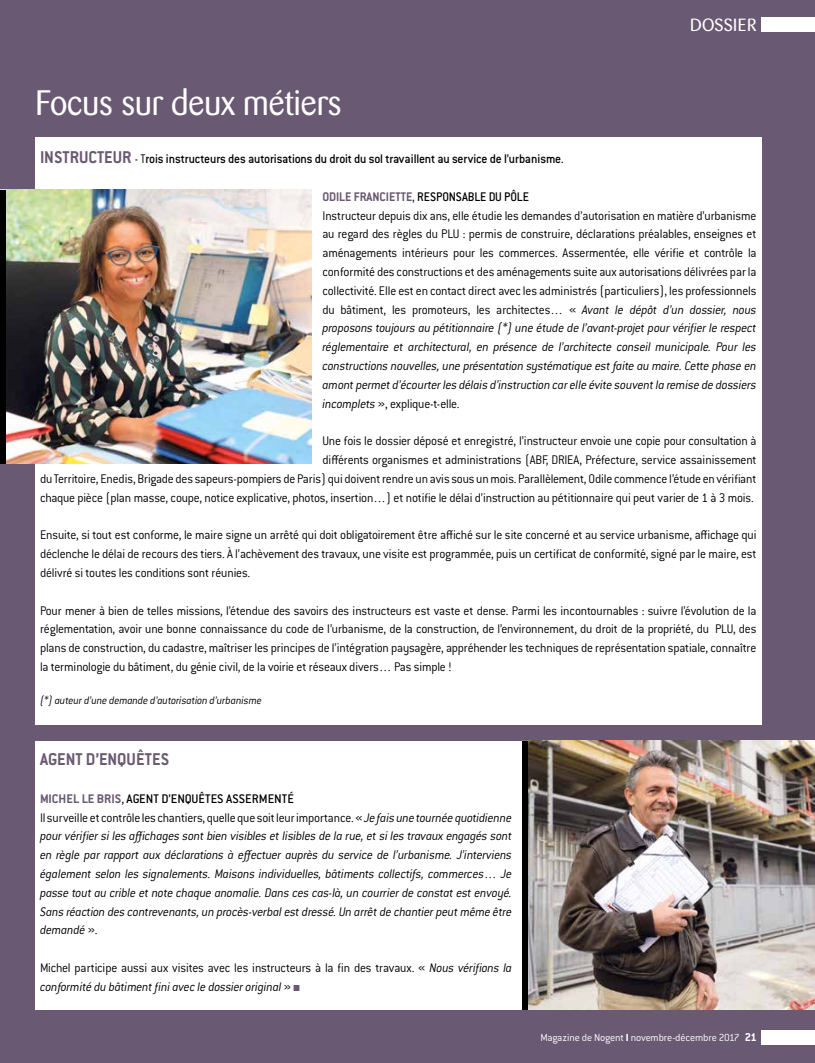
<style>
.page{position:relative;width:815px;height:1063px;background:#6a5972}
.page>*{position:absolute;margin:0;border:0;box-sizing:border-box;transform-origin:0 0}
.t1{font:35px "Barmeno";color:#fff;scale:.95 1}
.t2{font:700 18.75px "Conduit ITC Pro";color:#6a5972;scale:.95 1}
.t3{font:17.5px "Barmeno";letter-spacing:.02em;color:#fff}
.t4{font:300 13.75px/18.8px "Conduit ITC Pro";letter-spacing:-.015em;color:#000;scale:.95 1}
.t5{font:italic 300 13.75px/18.8px "Conduit ITC Pro";letter-spacing:-.015em;color:#000;scale:.95 1}
.t6{font:500 13.75px "Conduit ITC Pro";letter-spacing:-.01em;color:#000;scale:.95 1}
.t7{font:italic 300 11.88px "Conduit ITC Pro";letter-spacing:-.01em;color:#000;scale:.95 1}
.t8{font:300 11.25px "Conduit ITC Pro";letter-spacing:-.015em;color:#fff}
.s1{font-weight:700;font-size:18.75px;color:#6a5972}
.s2{font-weight:300}
.s3{font-weight:700;color:#6a5972}
.s4{font-weight:500}
.s5{font-style:italic}
.s6{font-weight:700;font-style:normal;color:#6a5972}
.s7{font-style:normal}
.s8{font-weight:500;font-style:normal}
.s9{color:#6a5972}
.s10{font-weight:800}
.s11{font-weight:700;font-size:12.5px}
</style>
<div class="page">
<div style="left:762px;top:18px;width:53px;height:14px;background:#fff"></div>
<div style="left:762px;top:1030px;width:53px;height:14px;background:#fff"></div>
<div style="left:35px;top:741px;width:727px;height:269px;background:#fff"></div>
<div style="left:35px;top:137px;width:727px;height:587px;background:#fff"></div>
<img style="left:5px;top:190px;width:307px;height:273px">
<div style="left:0;top:190px;width:5px;height:273px;background:#000"></div>
<img style="left:528px;top:741px;width:287px;height:269px">
<div style="left:523px;top:741px;width:5px;height:269px;background:#000"></div>
<h1 class="t1" style="left:35px;top:82px;width:324px">Focus sur deux métiers</h1>
<p class="t3" style="left:690px;top:15px;width:68px">DOSSIER</p>
<p class="t6" style="left:40px;top:151px;width:553px"><span class="s1">INSTRUCTEUR</span> <span class="s2">- T</span>rois instructeurs des autorisations du droit du sol travaillent au service de l’urbanisme.</p>
<p class="t4" style="left:322px;top:187px;width:458px"><span class="s3">ODILE FRANCIETTE</span>, <span class="s4">RESPONSABLE DU PÔLE<br></span>Instructeur depuis dix ans, elle étudie les demandes d’autorisation en matière d’urbanisme au regard des règles du PLU : permis de construire, déclarations préalables, enseignes et aménagements intérieurs pour les commerces. Assermentée, elle vérifie et contrôle la conformité des constructions et des aménagements suite aux autorisations délivrées par la collectivité. Elle est en contact direct avec les administrés (particuliers), les professionnels du bâtiment, les promoteurs, les architectes… « <span class="s5">Avant le dépôt d’un dossier, nous proposons toujours au pétitionnaire (*) une étude de l’avant-projet pour vérifier le respect réglementaire et architectural, en présence de l’architecte conseil municipale. Pour les constructions nouvelles, une présentation systématique est faite au maire. Cette phase en amont permet d’écourter les délais d’instruction car elle évite souvent la remise de dossiers incomplets</span> », explique-t-elle.</p>
<p class="t4" style="left:40px;top:432px;width:756px;text-align:right">Une fois le dossier déposé et enregistré, l’instructeur envoie une copie pour consultation à<br>différents organismes et administrations (ABF, DRIEA, Préfecture, service assainissement<br>du Territoire, Enedis, Brigade des sapeurs-pompiers de Paris) qui doivent rendre un avis sous un mois. Parallèlement, Odile commence l’étude en vérifiant chaque pièce (plan masse, coupe, notice explicative, photos, insertion…) et notifie le délai d’instruction au pétitionnaire qui peut varier de 1 à 3 mois.</p>
<p class="t4" style="left:40px;top:526px;width:756px;text-align:justify">Ensuite, si tout est conforme, le maire signe un arrêté qui doit obligatoirement être affiché sur le site concerné et au service urbanisme, affichage qui déclenche le délai de recours des tiers. À l’achèvement des travaux, une visite est programmée, puis un certificat de conformité, signé par le maire, est délivré si toutes les conditions sont réunies.</p>
<p class="t4" style="left:40px;top:601px;width:756px;text-align:justify">Pour mener à bien de telles missions, l’étendue des savoirs des instructeurs est vaste et dense. Parmi les incontournables : suivre l’évolution de la réglementation, avoir une bonne connaissance du code de l’urbanisme, de la construction, de l’environnement, du droit de la propriété, du PLU, des plans de construction, du cadastre, maîtriser les principes de l’intégration paysagère, appréhender les techniques de représentation spatiale, connaître la terminologie du bâtiment, du génie civil, de la voirie et réseaux divers… Pas simple !</p>
<p class="t7" style="left:40px;top:694px;width:235px">(*) auteur d’une demande d’autorisation d’urbanisme</p>
<h2 class="t2" style="left:40px;top:748px;width:137px">AGENT D’ENQUÊTES</h2>
<p class="t5" style="left:40px;top:789px;width:498px"><span class="s6">MICHEL LE BRIS</span><span class="s7">,</span> <span class="s8">AGENT D’ENQUÊTES ASSERMENTÉ<br></span><span class="s7">Il surveille et contrôle les chantiers, quelle que soit leur importance. «</span> Je fais une tournée quotidienne pour vérifier si les affichages sont bien visibles et lisibles de la rue, et si les travaux engagés sont en règle par rapport aux déclarations à effectuer auprès du service de l’urbanisme. J’interviens également selon les signalements. Maisons individuelles, bâtiments collectifs, commerces… Je passe tout au crible et note chaque anomalie. Dans ces cas-là, un courrier de constat est envoyé.<br>Sans réaction des contrevenants, un procès-verbal est dressé. Un arrêt de chantier peut même être demandé <span class="s7">».</span></p>
<p class="t4" style="left:40px;top:959px;width:498px">Michel participe aussi aux visites avec les instructeurs à la fin des travaux. « <span class="s5">Nous vérifions la conformité du bâtiment fini avec le dossier original</span> » <span class="s9">■</span></p>
<p class="t8" style="left:540px;top:1031px;width:218px">Magazine de Nogent <span class="s10">I</span> novembre-décembre 2017 <span class="s11">21</span></p>
</div>
